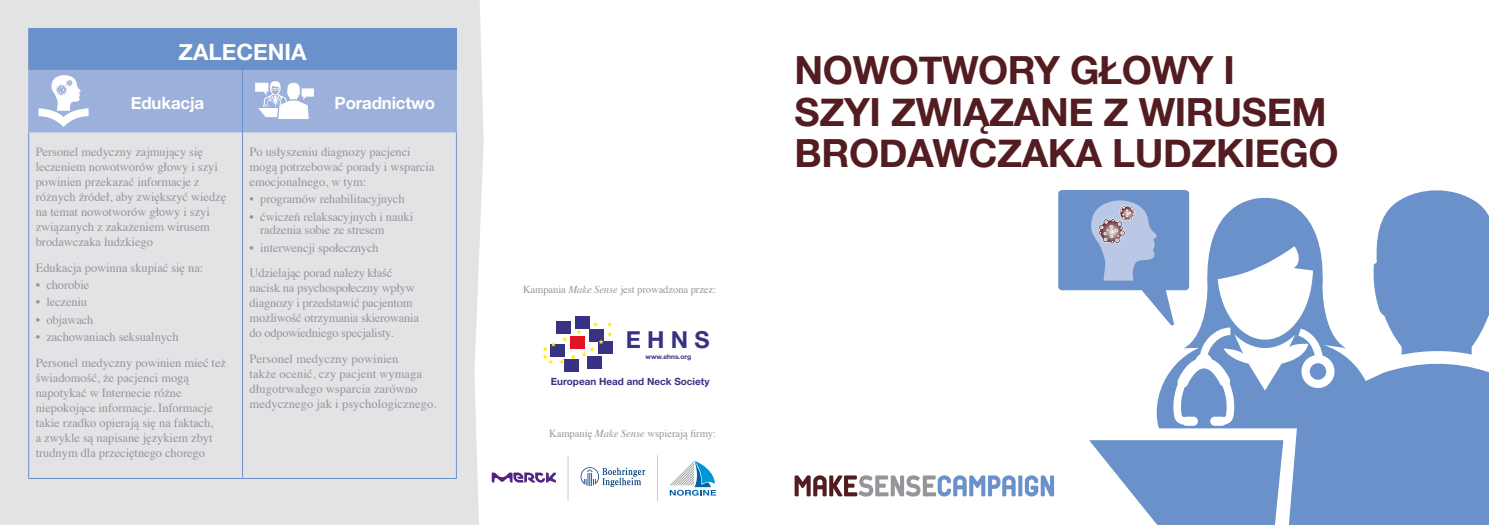
<style>
.page{position:relative;width:1489px;height:525px;background:#fff}
.page>*{position:absolute;margin:0;border:0;box-sizing:border-box;transform-origin:0 0}
.t1{font:700 38.75px/41.2px "Helvetica Neue";letter-spacing:-.01em;color:#531c20}
.t2{font:700 23.38px "Helvetica Neue";color:#383285}
.t3{font:700 22.5px "Helvetica Neue";color:#fff}
.t4{font:700 16.88px "Helvetica Neue";letter-spacing:-.01em;color:#fff}
.t5{font:12.5px/15px "Times";letter-spacing:-.005em;color:#94969a}
.t6{font:10.62px "Times";letter-spacing:-.01em;color:#94969a}
.t7{font:700 9.88px "Helvetica Neue";color:#383285}
.t8{font:700 6.62px "Helvetica Neue";color:#383285}
.s1{font-style:italic}
</style>
<div class="page">
<svg style="left:1018px;top:475px;width:4px;height:21px"></svg>
<svg style="left:1024px;top:475px;width:30px;height:21px"></svg>
<svg style="left:794px;top:475px;width:221px;height:21px"></svg>
<svg style="left:1089px;top:440px;width:194px;height:84px"></svg>
<svg style="left:1156px;top:198px;width:130px;height:248px"></svg>
<svg style="left:1286px;top:190px;width:202px;height:334px;fill:#6a91c9"></svg>
<svg style="left:1058px;top:190px;width:131px;height:136px"></svg>
<div style="left:0;top:0;width:582px;height:524px;background:#e3e3e5"></div>
<svg style="left:474px;top:0;width:243px;height:524px"></svg>
<div style="left:575px;top:316px;width:15px;height:12px;background:#383285"></div>
<div style="left:564px;top:359px;width:15px;height:12px;background:#383285"></div>
<div style="left:587px;top:356px;width:14px;height:13px;background:#383285"></div>
<svg style="left:542px;top:321px;width:70px;height:43px"></svg>
<svg style="left:580px;top:467px;width:65px;height:19px"></svg>
<hr style="left:567px;top:455px;width:1px;height:45px;background:#c8c9cb">
<hr style="left:657px;top:455px;width:1px;height:45px;background:#c8c9cb">
<svg style="left:491px;top:472px;width:65px;height:10px"></svg>
<div style="left:29px;top:29px;width:427px;height:41px;background:#6a91c9"></div>
<hr style="left:242px;top:132px;width:1px;height:346px;background:#6a91c9">
<hr style="left:28px;top:478px;width:214px;height:1px;background:#6a91c9">
<hr style="left:242px;top:478px;width:214px;height:1px;background:#6a91c9">
<hr style="left:28px;top:132px;width:1px;height:346px;background:#6a91c9">
<hr style="left:456px;top:132px;width:1px;height:346px;background:#6a91c9">
<hr style="left:456px;top:70px;width:1px;height:62px;background:#9bb0da">
<hr style="left:28px;top:70px;width:1px;height:62px;background:#9bb0da">
<hr style="left:28px;top:28px;width:214px;height:1px;background:#6a91c9">
<hr style="left:28px;top:29px;width:1px;height:41px;background:#6a91c9">
<hr style="left:242px;top:28px;width:214px;height:1px;background:#6a91c9">
<hr style="left:456px;top:29px;width:1px;height:41px;background:#6a91c9">
<svg style="left:29px;top:70px;width:427px;height:62px;background:#a3b6dd"></svg>
<svg style="left:669px;top:460px;width:47px;height:35px"></svg>
<h3 class="t3" style="left:178px;top:35px;width:129px">ZALECENIA</h3>
<h3 class="t4" style="left:131px;top:90px;width:75px">Edukacja</h3>
<h3 class="t4" style="left:334px;top:90px;width:102px">Poradnictwo</h3>
<p class="t5" style="left:36px;top:143px;width:192px">Personel medyczny zajmujący się leczeniem nowotworów głowy i szyi powinien przekazać informacje z różnych źródeł, aby zwiększyć wiedzę na temat nowotworów głowy i szyi związanych z zakażeniem wirusem brodawczaka ludzkiego</p>
<p class="t5" style="left:36px;top:259px;width:169px">Edukacja powinna skupiać się na:</p>
<p class="t5" style="left:36px;top:276px;width:55px">• chorobie</p>
<p class="t5" style="left:36px;top:293px;width:53px">• leczeniu</p>
<p class="t5" style="left:36px;top:311px;width:59px">• objawach</p>
<p class="t5" style="left:36px;top:323px;width:192px;line-height:25.6px">• zachowaniach seksualnych<br>Personel medyczny powinien mieć też</p>
<p class="t5" style="left:36px;top:368px;width:179px">świadomość, że pacjenci mogą napotykać w Internecie różne niepokojące informacje. Informacje takie rzadko opierają się na faktach, a zwykle są napisane językiem zbyt trudnym dla przeciętnego chorego</p>
<p class="t5" style="left:249px;top:143px;width:186px">Po usłyszeniu diagnozy pacjenci mogą potrzebować porady i wsparcia emocjonalnego, w tym:</p>
<p class="t5" style="left:249px;top:190px;width:156px">• programów rehabilitacyjnych</p>
<p class="t5" style="left:260px;top:208px;width:154px;line-height:13.8px;text-indent:-11px">• ćwiczeń relaksacyjnych i nauki radzenia sobie ze stresem</p>
<p class="t5" style="left:249px;top:233px;width:144px;line-height:25.6px">• interwencji społecznych<br>Udzielając porad należy kłaść</p>
<p class="t5" style="left:249px;top:279px;width:171px">nacisk na psychospołeczny wpływ diagnozy i przedstawić pacjentom możliwość otrzymania skierowania do odpowiedniego specjalisty.</p>
<p class="t5" style="left:249px;top:350px;width:188px">Personel medyczny powinien<br>także ocenić, czy pacjent wymaga długotrwałego wsparcia zarówno medycznego jak i psychologicznego.</p>
<p class="t6" style="left:523px;top:279px;width:195px">Kampania <span class="s1">Make Sense</span> jest prowadzona przez:</p>
<h2 class="t2" style="left:625px;top:325px;width:86px">EHNS</h2>
<p class="t8" style="left:645px;top:352px;width:47px">www.ehns.org</p>
<p class="t7" style="left:551px;top:375px;width:160px">European Head and Neck Society</p>
<p class="t6" style="left:549px;top:423px;width:168px">Kampanię <span class="s1">Make Sense</span> wspierają firmy:</p>
<h1 class="t1" style="left:794px;top:51px;width:545px">NOWOTWORY GŁOWY I<br>SZYI ZWIĄZANE Z WIRUSEM<br>BRODAWCZAKA LUDZKIEGO</h1>
</div>
